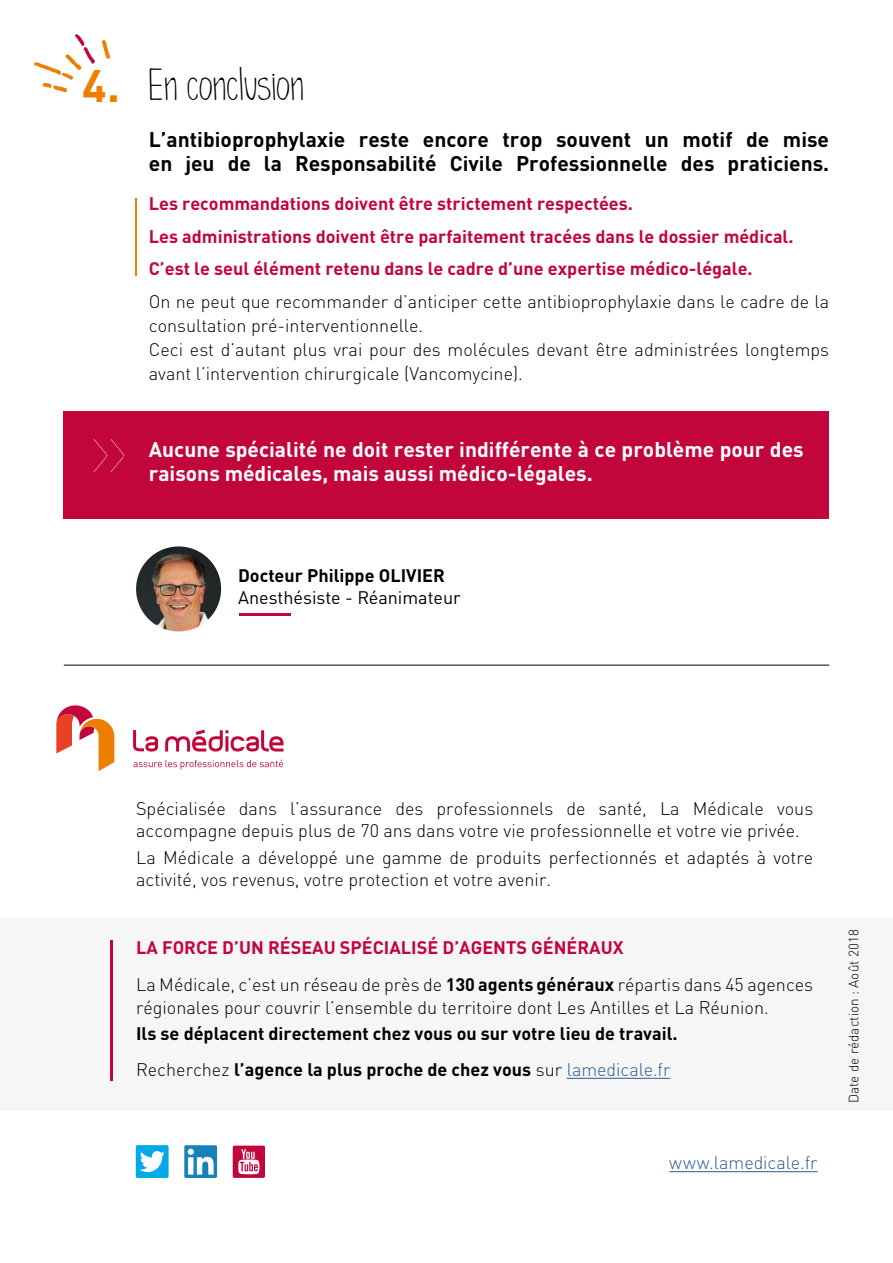
<style>
.page{position:relative;width:893px;height:1263px;background:#fff}
.page>*{position:absolute;margin:0;border:0;box-sizing:border-box;transform-origin:0 0}
.t1{font:67.5px "Raleway Dots";color:#fff;scale:.5 1}
.t2{font:45px "Simplicity";letter-spacing:.01em;color:#000}
.t3{font:700 21px/24px "DIN Pro";color:#000}
.t4{font:700 21px "DIN Pro";color:#fff}
.t5{font:300 18px/24px "DIN Pro";color:#000}
.t6{font:700 18px/32.5px "DIN Pro";color:#c2063b}
.t7{font:700 18px/35.2px "DIN Pro";color:#000}
.t8{font:18px "DIN Pro";color:#000}
.t9{font:300 18px "DIN Pro";color:#275b9b}
.t10{font:300 13.5px "DIN Pro";color:#000}
.s1{font-family:"DIN Pro";font-weight:700;color:#ef7d00}
.s2{font-weight:700}
.s3{font-weight:300}
.s4{font-weight:300;color:#275b9b}
</style>
<div class="page">
<div style="left:0;top:918px;width:893px;height:192px;background:#f6f6f6"></div>
<svg style="left:102px;top:40px;width:8px;height:19px"></svg>
<svg style="left:34px;top:34px;width:61px;height:58px"></svg>
<hr style="left:567px;top:1078px;width:103px;height:1px;background:#275b9b">
<svg style="left:165px;top:730px;width:118px;height:21px"></svg>
<svg style="left:133px;top:730px;width:25px;height:21px"></svg>
<svg style="left:134px;top:760px;width:149px;height:9px"></svg>
<svg style="left:56px;top:705px;width:58px;height:66px"></svg>
<img style="left:136px;top:546px;width:85px;height:85px;border-radius:43px">
<svg style="left:184px;top:1145px;width:33px;height:33px"></svg>
<svg style="left:233px;top:1145px;width:32px;height:33px"></svg>
<hr style="left:669px;top:1171px;width:149px;height:1px;background:#275b9b">
<hr style="left:111px;top:940px;width:2px;height:141px;background:#c2063b">
<hr style="left:239px;top:613px;width:52px;height:3px;background:#c2063b">
<hr style="left:64px;top:664px;width:765px;height:2px;background:#575756">
<div style="left:136px;top:1145px;width:33px;height:33px;background:#00aae8;border-radius:2px"></div>
<svg style="left:140px;top:1151px;width:25px;height:21px"></svg>
<div style="left:64px;top:411px;width:765px;height:108px;background:#c2063b"></div>
<hr style="left:135px;top:198px;width:2px;height:77px;background:#ef7d00">
<h2 class="t2" style="left:82px;top:62px;width:223px"><span class="s1">4.</span> En conclusion</h2>
<p class="t3" style="left:149px;top:125px;width:682px">L’antibioprophylaxie reste encore trop souvent un motif de mise en jeu de la Responsabilité Civile Professionnelle des praticiens.</p>
<p class="t6" style="left:149px;top:185px;width:646px">Les recommandations doivent être strictement respectées.<br>Les administrations doivent être parfaitement tracées dans le dossier médical.<br>C’est le seul élément retenu dans le cadre d’une expertise médico-légale.</p>
<p class="t5" style="left:149px;top:287px;width:682px">On ne peut que recommander d’anticiper cette antibioprophylaxie dans le cadre de la consultation pré-interventionnelle.<br>Ceci est d’autant plus vrai pour des molécules devant être administrées longtemps avant l’intervention chirurgicale (Vancomycine).</p>
<h1 class="t1" style="left:92px;top:410px;width:70px">&gt;&gt;</h1>
<p class="t4" style="left:149px;top:432px;width:656px">Aucune spécialité ne doit rester indifférente à ce problème pour des</p>
<p class="t4" style="left:149px;top:456px;width:445px">raisons médicales, mais aussi médico-légales.</p>
<p class="t7" style="left:238px;top:556px;width:208px">Docteur Philippe OLIVIER</p>
<p class="t8" style="left:238px;top:583px;width:224px">Anesthésiste - Réanimateur</p>
<p class="t5" style="left:136px;top:795px;width:679px;line-height:22.5px">Spécialisée dans l’assurance des professionnels de santé, La Médicale vous accompagne depuis plus de 70 ans dans votre vie professionnelle et votre vie privée.</p>
<p class="t5" style="left:136px;top:845px;width:679px;line-height:22.5px">La Médicale a développé une gamme de produits perfectionnés et adaptés à votre activité, vos revenus, votre protection et votre avenir.</p>
<p class="t6" style="left:136px;top:929px;width:489px">LA FORCE D’UN RÉSEAU SPÉCIALISÉ D’AGENTS GÉNÉRAUX</p>
<p class="t5" style="left:136px;top:972px;width:679px;line-height:22.5px">La Médicale, c’est un réseau de près de <span class="s2">130 agents généraux</span> répartis dans 45 agences régionales pour couvrir l’ensemble du territoire dont Les Antilles et La Réunion.</p>
<p class="t7" style="left:136px;top:1014px;width:543px">Ils se déplacent directement chez vous ou sur votre lieu de travail.<br><span class="s3">Recherchez</span> l’agence la plus proche de chez vous <span class="s3">sur</span> <span class="s4">lamedicale.fr</span></p>
<p class="t9" style="left:669px;top:1149px;width:150px">www.lamedicale.fr</p>
<p class="t10" style="left:843px;top:1103px;width:176px;rotate:-90deg">Date de rédaction : Août 2018</p>
</div>
